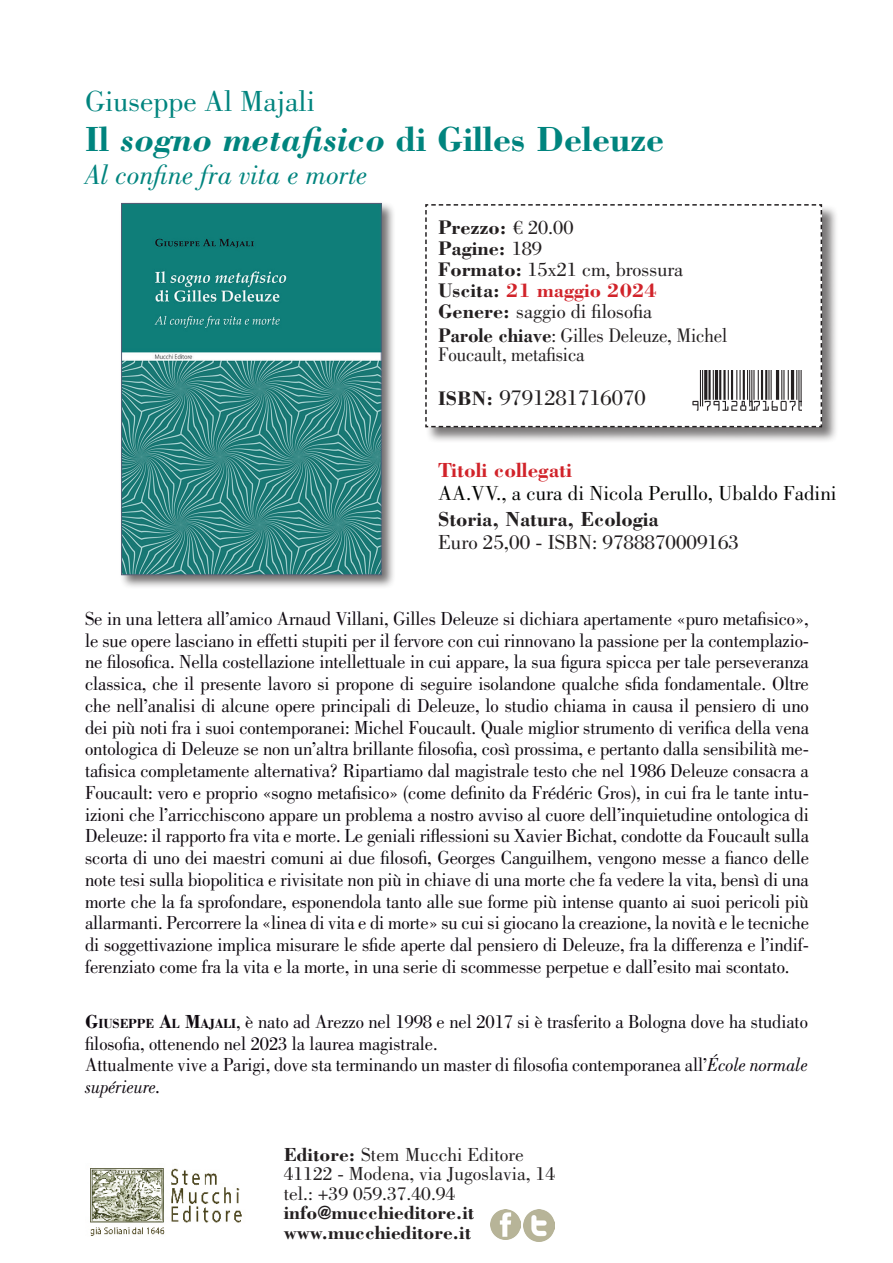
<style>
.page{position:relative;width:893px;height:1263px;background:#fff}
.page>*{position:absolute;margin:0;border:0;box-sizing:border-box;transform-origin:0 0}
.t1{font:700 36px "Bodoni Std";color:#00847e}
.t2{font:30px "Bodoni Std";color:#00847e}
.t3{font:italic 28.5px "Bodoni Std";color:#00847e}
.t4{font:22.5px "Bodoni Std";color:#231f20}
.t5{font:21px "Bodoni Std";color:#040503}
.t6{font:21px "Bodoni Std";color:#231f20}
.t7{font:700 21px "Bodoni Std";color:#231f20}
.t8{font:700 21px "Bodoni Std";color:#d1232a}
.t9{font:20.25px/21px "Bodoni Std";letter-spacing:-.01em;color:#231f20}
.t10{font:20.25px/19.5px "Bodoni Std";letter-spacing:-.01em;color:#231f20;scale:.94 1}
.t11{font:19.5px/21.8px "Bodoni Std";letter-spacing:-.005em;color:#0f0910;text-align:justify;scale:.96 1}
.t12{font:19.5px/21.8px "Bodoni Std";letter-spacing:-.005em;color:#0f0910;scale:.95 1}
.t13{font:19.5px/19.5px "Bodoni Std";color:#231f20}
.t14{font:700 19.5px/19.5px "Bodoni Std";color:#231f20}
.s1{font-style:italic}
.s2{font-weight:700}
.s3{font-weight:700;color:#d1232a}
.s4{font-weight:700;font-size:20.25px}
.s5{font-weight:700;font-size:13.65px}
.s6{font-style:inherit}
</style>
<div class="page">
<div style="left:119px;top:201px;width:277px;height:388px;background:#231f20;opacity:.65"></div>
<img style="left:123px;top:205px;width:257px;height:368px">
<div style="left:121px;top:203px;width:261px;height:372px;border:1px solid #575c76"></div>
<img style="left:490px;top:1210px;width:30px;height:30px">
<img style="left:523px;top:1210px;width:32px;height:31px">
<div style="left:426px;top:205px;width:413px;height:239px;background:#231f20;opacity:.6"></div>
<svg style="left:425px;top:204px;width:398px;height:224px"></svg>
<img style="left:90px;top:1168px;width:152px;height:68px">
<img style="left:692px;top:371px;width:109px;height:41px">
<h2 class="t2" style="left:85px;top:84px;width:232px">Giuseppe Al Majali</h2>
<h1 class="t1" style="left:85px;top:117px;width:581px">Il <span class="s1">sogno metafisico</span> di Gilles Deleuze</h1>
<h3 class="t3" style="left:85px;top:159px;width:284px">Al confine fra vita e morte</h3>
<p class="t9" style="left:438px;top:217px;width:247px"><span class="s2">Prezzo:</span> € 20.00<br><span class="s2">Pagine:</span> 189<br><span class="s2">Formato:</span> 15x21 cm, brossura<br><span class="s2">Uscita:</span> <span class="s3">21 maggio 2024<br></span><span class="s2">Genere:</span> saggio di filosofia</p>
<p class="t10" style="left:438px;top:325px;width:309px"><span class="s2">Parole chiave</span>: Gilles Deleuze, Michel<br>Foucault, metafisica</p>
<p class="t4" style="left:438px;top:385px;width:209px"><span class="s4">ISBN:</span> 9791281716070</p>
<p class="t8" style="left:438px;top:457px;width:136px">Titoli collegati</p>
<p class="t5" style="left:438px;top:481px;width:400px">AA.VV., a cura di Nicola Perullo, Ubaldo Fadini</p>
<p class="t7" style="left:438px;top:506px;width:222px">Storia, Natura, Ecologia</p>
<p class="t6" style="left:438px;top:530px;width:302px">Euro 25,00 - ISBN: 9788870009163</p>
<p class="t11" style="left:85px;top:608px;width:756px">Se in una lettera all’amico Arnaud Villani, Gilles Deleuze si dichiara apertamente «puro metafisico», le sue opere lasciano in effetti stupiti per il fervore con cui rinnovano la passione per la contemplazio&shy;ne filosofica. Nella costellazione intellettuale in cui appare, la sua figura spicca per tale perseveranza classica, che il presente lavoro si propone di seguire isolandone qualche sfida fondamentale. Oltre che nell’analisi di alcune opere principali di Deleuze, lo studio chiama in causa il pensiero di uno dei più noti fra i suoi contemporanei: Michel Foucault. Quale miglior strumento di verifica della vena ontologica di Deleuze se non un’altra brillante filosofia, così prossima, e pertanto dalla sensibilità me&shy;tafisica completamente alternativa? Ripartiamo dal magistrale testo che nel 1986 Deleuze consacra a Foucault: vero e proprio «sogno metafisico» (come definito da Frédéric Gros), in cui fra le tante intu&shy;izioni che l’arricchiscono appare un problema a nostro avviso al cuore dell’inquietudine ontologica di Deleuze: il rapporto fra vita e morte. Le geniali riflessioni su Xavier Bichat, condotte da Foucault sulla scorta di uno dei maestri comuni ai due filosofi, Georges Canguilhem, vengono messe a fianco delle note tesi sulla biopolitica e rivisitate non più in chiave di una morte che fa vedere la vita, bensì di una morte che la fa sprofondare, esponendola tanto alle sue forme più intense quanto ai suoi pericoli più allarmanti. Percorrere la «linea di vita e di morte» su cui si giocano la creazione, la novità e le tecniche di soggettivazione implica misurare le sfide aperte dal pensiero di Deleuze, fra la differenza e l’indif&shy;ferenziato come fra la vita e la morte, in una serie di scommesse perpetue e dall’esito mai scontato.</p>
<p class="t12" style="left:85px;top:1011px;width:762px"><span class="s2">G</span><span class="s5">IUSEPPE</span> <span class="s2">A</span><span class="s5">L</span> <span class="s2">M</span><span class="s5">AJALI</span><span class="s6">,</span> è nato ad Arezzo nel 1998 e nel 2017 si è trasferito a Bologna dove ha studiato filosofia, ottenendo nel 2023 la laurea magistrale.<br>Attualmente vive a Parigi, dove sta terminando un master di filosofia contemporanea all’<span class="s1">École normale supérieure.</span></p>
<p class="t13" style="left:284px;top:1145px;width:273px"><span class="s2">Editore:</span> Stem Mucchi Editore<br>41122 - Modena, via Jugoslavia, 14 tel.: +39 059.37.40.94</p>
<p class="t14" style="left:284px;top:1202px;width:192px">info@mucchieditore.it www.mucchieditore.it</p>
</div>
